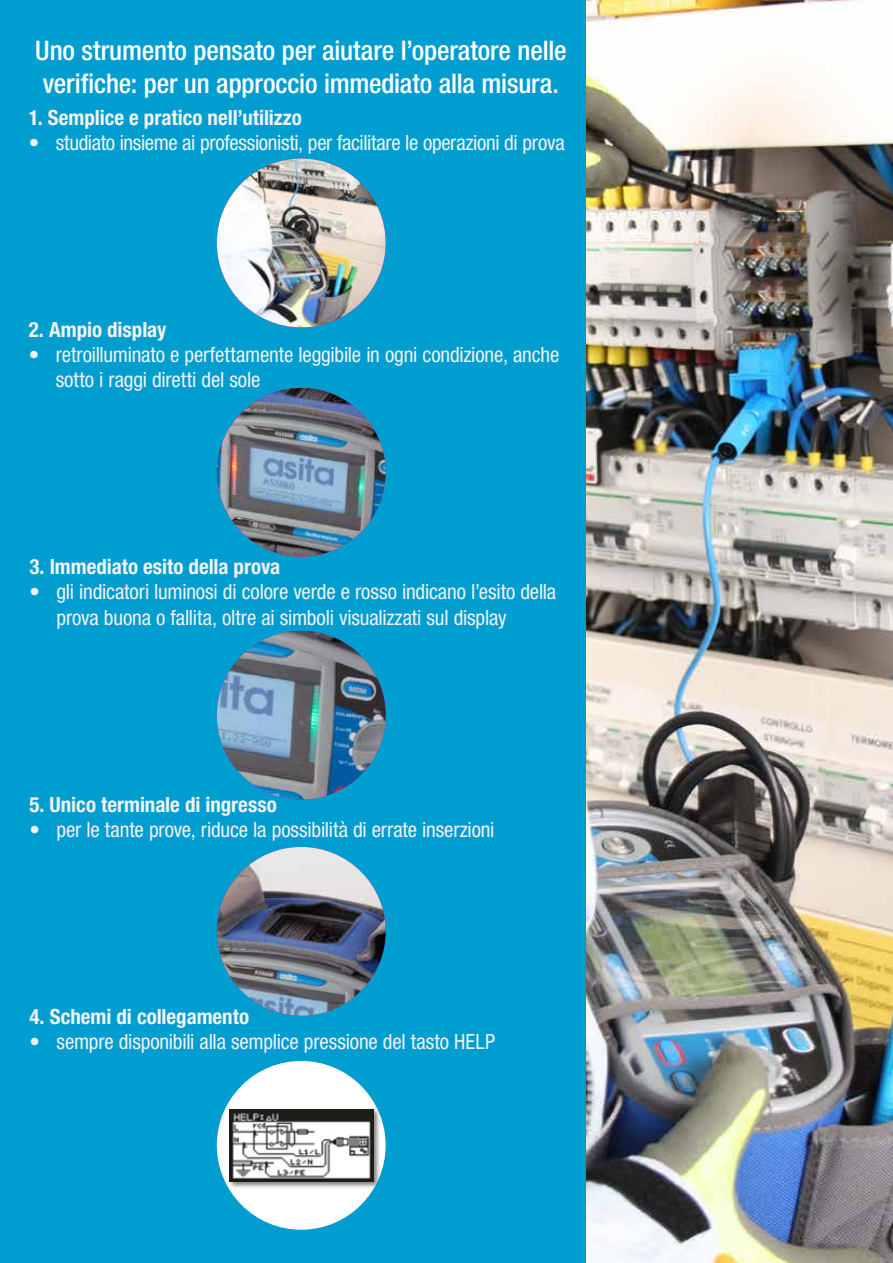
<style>
.page{position:relative;width:893px;height:1263px;background:#fff}
.page>*{position:absolute;margin:0;border:0;box-sizing:border-box;transform-origin:0 0}
.t1{font:500 condensed 27px/32.4px "Helvetica Neue LT Std";letter-spacing:-.005em;color:#fff}
.t2{font:condensed 21px/25.2px "Helvetica Neue LT Std";letter-spacing:-.01em;color:#f2f2f2}
.t3{font:700 condensed 21px "Helvetica Neue LT Std";color:#f2f2f2}
.s1{font-stretch:normal}
</style>
<div class="page">
<div style="left:0;top:0;width:586px;height:1263px;background:#009dd0"></div>
<img style="left:586px;top:0;width:307px;height:1263px">
<img style="left:217px;top:159px;width:169px;height:168px;border-radius:84px">
<img style="left:217px;top:388px;width:169px;height:169px;border-radius:84px">
<img style="left:217px;top:847px;width:169px;height:169px;border-radius:84px">
<div style="left:217px;top:1061px;width:169px;height:169px;background:#fff;border-radius:50%"></div>
<div style="left:228px;top:1108px;width:153px;height:81px;background:#000;opacity:.5"></div>
<img style="left:229px;top:1109px;width:144px;height:73px">
<img style="left:217px;top:631px;width:169px;height:169px;border-radius:84px">
<p class="t1" style="left:35px;top:34px;width:533px">Uno strumento pensato per aiutare l’operatore nelle verifiche: per un approccio immediato alla misura.</p>
<p class="t3" style="left:29px;top:104px;width:274px">1. Semplice e pratico nell’utilizzo</p>
<p class="t2" style="left:29px;top:130px;width:537px"><span class="s1">•</span> studiato insieme ai professionisti, per facilitare le operazioni di prova</p>
<p class="t3" style="left:29px;top:317px;width:139px">2. Ampio display</p>
<p class="t2" style="left:56px;top:342px;width:505px;text-indent:-27px"><span class="s1">•</span> retroilluminato e perfettamente leggibile in ogni condizione, anche sotto i raggi diretti del sole</p>
<p class="t3" style="left:30px;top:554px;width:252px">3. Immediato esito della prova</p>
<p class="t2" style="left:57px;top:579px;width:501px;text-indent:-27px"><span class="s1">•</span> gli indicatori luminosi di colore verde e rosso indicano l’esito della prova buona o fallita, oltre ai simboli visualizzati sul display</p>
<p class="t3" style="left:30px;top:791px;width:249px">5. Unico terminale di ingresso</p>
<p class="t2" style="left:30px;top:817px;width:466px"><span class="s1">•</span> per le tante prove, riduce la possibilità di errate inserzioni</p>
<p class="t3" style="left:30px;top:1004px;width:221px">4. Schemi di collegamento</p>
<p class="t2" style="left:30px;top:1029px;width:467px"><span class="s1">•</span> sempre disponibili alla semplice pressione del tasto HELP</p>
</div>
